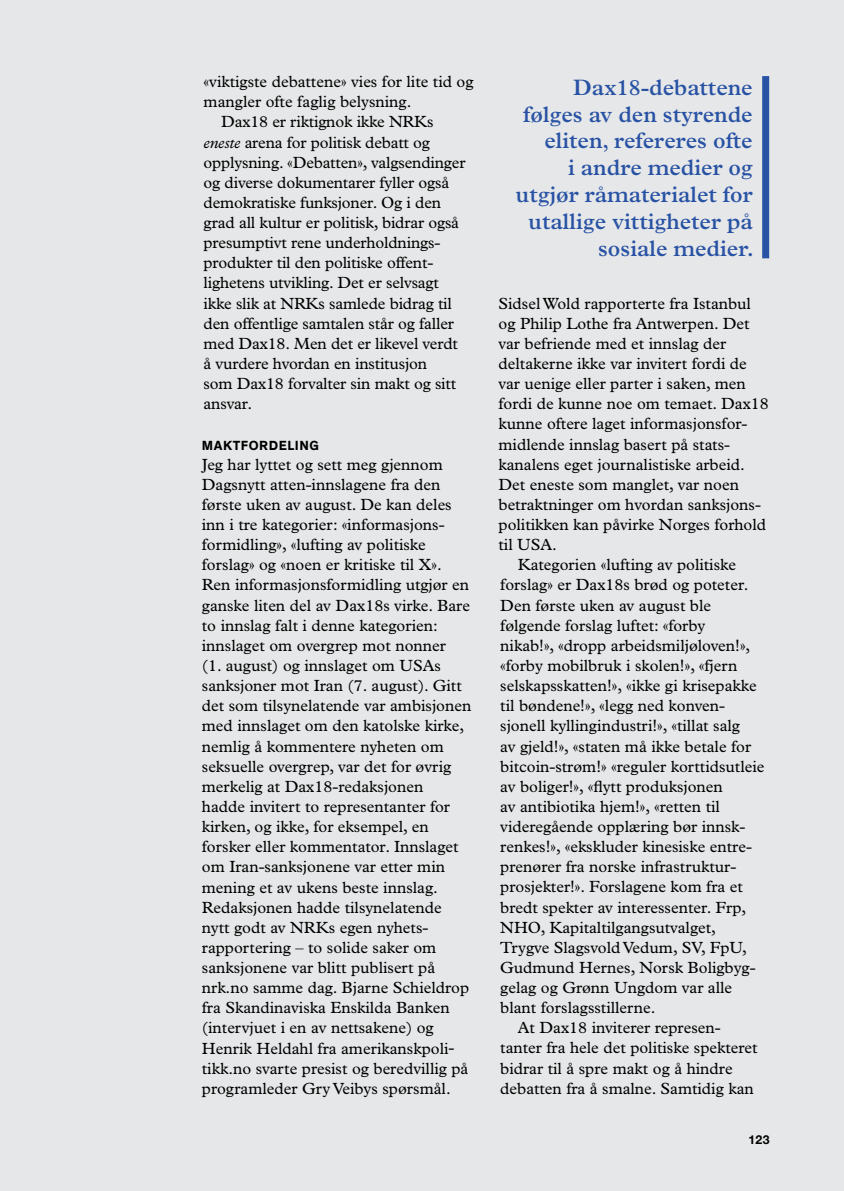
<style>
.page{position:relative;width:844px;height:1191px;background:#fff}
.page>*{position:absolute;margin:0;border:0;box-sizing:border-box;transform-origin:0 0}
.t1{font:600 22.4px/26.9px "Plantin";color:#2852a4;text-align:right}
.t2{font:16.28px/20.1px "Plantin";color:#000}
.t3{font:700 13.47px "Theinhardt";letter-spacing:.04em;color:#000}
.t4{font:700 12.25px "Helvetica Neue";color:#000}
.s1{font-style:italic}
</style>
<div class="page">
<div style="left:0;top:0;width:843px;height:1191px;background:#e6e7e8"></div>
<div style="left:762px;top:76px;width:7px;height:182px;background:#2852a4"></div>
<p class="t2" style="left:203px;top:71px;width:271px">«viktigste debattene» vies for lite tid og</p>
<p class="t2" style="left:203px;top:92px;width:209px">mangler ofte faglig belysning.</p>
<p class="t2" style="left:221px;top:112px;width:214px">Dax18 er riktignok ikke NRKs</p>
<p class="t2" style="left:203px;top:132px;width:228px"><span class="s1">eneste</span> arena for politisk debatt og</p>
<p class="t2" style="left:203px;top:152px;width:263px">opplysning. «Debatten», valgsendinger</p>
<p class="t2" style="left:203px;top:172px;width:247px">og diverse dokumentarer fyller også</p>
<p class="t2" style="left:203px;top:192px;width:239px">demokratiske funksjoner. Og i den</p>
<p class="t2" style="left:203px;top:212px;width:257px">grad all kultur er politisk, bidrar også</p>
<p class="t2" style="left:203px;top:232px;width:238px">presumptivt rene underholdnings-</p>
<p class="t2" style="left:203px;top:253px;width:231px">produkter til den politiske offent-</p>
<p class="t2" style="left:203px;top:273px;width:237px">lighetens utvikling. Det er selvsagt</p>
<p class="t2" style="left:203px;top:293px;width:250px">ikke slik at NRKs samlede bidrag til</p>
<p class="t2" style="left:203px;top:313px;width:252px">den offentlige samtalen står og faller</p>
<p class="t2" style="left:203px;top:333px;width:256px">med Dax18. Men det er likevel verdt</p>
<p class="t2" style="left:203px;top:353px;width:225px">å vurdere hvordan en institusjon</p>
<p class="t2" style="left:203px;top:373px;width:254px">som Dax18 forvalter sin makt og sitt</p>
<p class="t2" style="left:203px;top:393px;width:50px">ansvar.</p>
<p class="t3" style="left:202px;top:436px;width:118px">MAKTFORDELING</p>
<p class="t2" style="left:202px;top:454px;width:271px">Jeg har lyttet og sett meg gjennom Dagsnytt atten-innslagene fra den første uken av august. De kan deles inn i tre kategorier: «informasjons&shy;formidling», «lufting av politiske forslag» og «noen er kritiske til X».<br>Ren informasjonsformidling utgjør en ganske liten del av Dax18s virke. Bare to innslag falt i denne kategorien: innslaget om overgrep mot nonner<br>(1. august) og innslaget om USAs sanksjoner mot Iran (7. august). Gitt det som tilsynelatende var ambisjonen med innslaget om den katolske kirke, nemlig å kommentere nyheten om seksuelle overgrep, var det for øvrig merkelig at Dax18-redaksjonen<br>hadde invitert to representanter for kirken, og ikke, for eksempel, en forsker eller kommentator. Innslaget om Iran-sanksjonene var etter min mening et av ukens beste innslag.<br>Redaksjonen hadde tilsynelatende nytt godt av NRKs egen nyhets&shy;rapportering – to solide saker om sanksjonene var blitt publisert på nrk.no samme dag. Bjarne Schieldrop fra Skandinaviska Enskilda Banken (intervjuet i en av nettsakene) og Henrik Heldahl fra amerikanskpoli&shy;tikk.no svarte presist og beredvillig på programleder Gry Veibys spørsmål.</p>
<h1 class="t1" style="left:516px;top:74px;width:239px">Dax18-debattene følges av den styrende eliten, refereres ofte<br>i andre medier og utgjør råmaterialet for utallige vittigheter på sosiale medier.</h1>
<p class="t2" style="left:498px;top:293px;width:254px">Sidsel Wold rapporterte fra Istanbul</p>
<p class="t2" style="left:498px;top:313px;width:252px">og Philip Lothe fra Antwerpen. Det</p>
<p class="t2" style="left:498px;top:333px;width:229px">var befriende med et innslag der</p>
<p class="t2" style="left:498px;top:353px;width:250px">deltakerne ikke var invitert fordi de</p>
<p class="t2" style="left:498px;top:373px;width:249px">var uenige eller parter i saken, men</p>
<p class="t2" style="left:498px;top:393px;width:272px">fordi de kunne noe om temaet. Dax18</p>
<p class="t2" style="left:498px;top:414px;width:250px">kunne oftere laget informasjonsfor-</p>
<p class="t2" style="left:498px;top:434px;width:233px">midlende innslag basert på stats-</p>
<p class="t2" style="left:498px;top:454px;width:248px">kanalens eget journalistiske arbeid.</p>
<p class="t2" style="left:498px;top:474px;width:242px">Det eneste som manglet, var noen</p>
<p class="t2" style="left:498px;top:494px;width:264px">betraktninger om hvordan sanksjons-</p>
<p class="t2" style="left:498px;top:514px;width:269px">politikken kan påvirke Norges forhold</p>
<p class="t2" style="left:498px;top:534px;width:60px">til USA.</p>
<p class="t2" style="left:517px;top:554px;width:220px">Kategorien «lufting av politiske</p>
<p class="t2" style="left:500px;top:575px;width:250px">forslag» er Dax18s brød og poteter.</p>
<p class="t2" style="left:500px;top:595px;width:212px">Den første uken av august ble</p>
<p class="t2" style="left:500px;top:615px;width:206px">følgende forslag luftet: «forby</p>
<p class="t2" style="left:500px;top:635px;width:251px">nikab!», «dropp arbeidsmiljøloven!»,</p>
<p class="t2" style="left:500px;top:655px;width:238px">«forby mobilbruk i skolen!», «fjern</p>
<p class="t2" style="left:500px;top:675px;width:258px">selskapsskatten!», «ikke gi krisepakke</p>
<p class="t2" style="left:500px;top:695px;width:226px">til bøndene!», «legg ned konven-</p>
<p class="t2" style="left:500px;top:715px;width:241px">sjonell kyllingindustri!», «tillat salg</p>
<p class="t2" style="left:500px;top:736px;width:252px">av gjeld!», «staten må ikke betale for</p>
<p class="t2" style="left:500px;top:756px;width:265px">bitcoin-strøm!» «reguler korttidsutleie</p>
<p class="t2" style="left:500px;top:776px;width:224px">av boliger!», «flytt produksjonen</p>
<p class="t2" style="left:500px;top:796px;width:221px">av antibiotika hjem!», «retten til</p>
<p class="t2" style="left:500px;top:816px;width:247px">videregående opplæring bør innsk-</p>
<p class="t2" style="left:500px;top:836px;width:253px">renkes!», «ekskluder kinesiske entre-</p>
<p class="t2" style="left:500px;top:856px;width:237px">prenører fra norske infrastruktur-</p>
<p class="t2" style="left:500px;top:876px;width:244px">prosjekter!». Forslagene kom fra et</p>
<p class="t2" style="left:500px;top:897px;width:247px">bredt spekter av interessenter. Frp,</p>
<p class="t2" style="left:500px;top:917px;width:217px">NHO, Kapitaltilgangsutvalget,</p>
<p class="t2" style="left:500px;top:937px;width:248px">Trygve Slagsvold Vedum, SV, FpU,</p>
<p class="t2" style="left:500px;top:957px;width:257px">Gudmund Hernes, Norsk Boligbyg-</p>
<p class="t2" style="left:500px;top:977px;width:233px">gelag og Grønn Ungdom var alle</p>
<p class="t2" style="left:500px;top:997px;width:157px">blant forslagsstillerne.</p>
<p class="t2" style="left:517px;top:1017px;width:204px">At Dax18 inviterer represen-</p>
<p class="t2" style="left:500px;top:1037px;width:259px">tanter fra hele det politiske spekteret</p>
<p class="t2" style="left:500px;top:1058px;width:234px">bidrar til å spre makt og å hindre</p>
<p class="t2" style="left:500px;top:1078px;width:255px">debatten fra å smalne. Samtidig kan</p>
<p class="t4" style="left:748px;top:1129px;width:23px">123</p>
</div>
